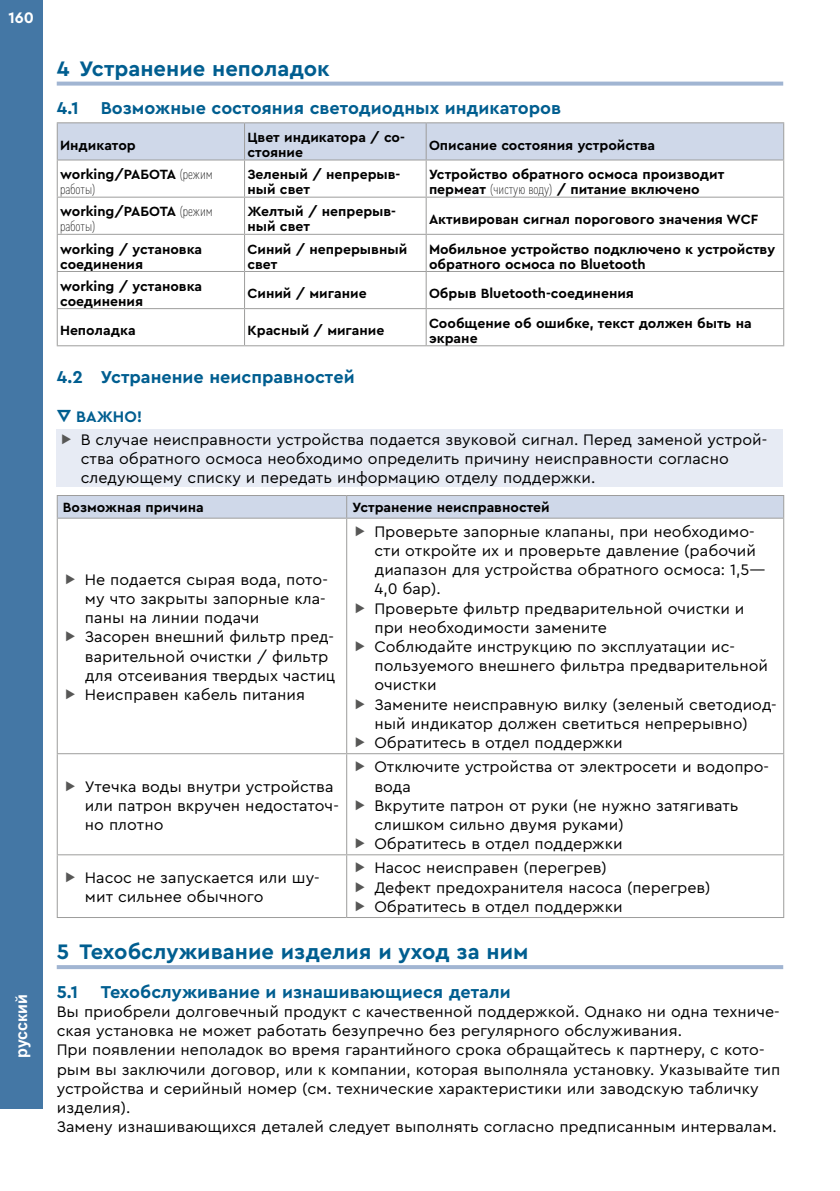
<style>
.page{position:relative;width:840px;height:1191px;background:#fff}
.page>*{position:absolute;margin:0;border:0;box-sizing:border-box;transform-origin:0 0}
.t1{font:700 22px "Cera PRO";color:#005e90}
.t2{font:700 18px "Cera PRO";color:#005e90}
.copy{font:16px/19.2px "Cera PRO";color:#000}
.t3{font:700 16px "Arial";color:#fff}
.copy_fett{font:700 16px "Cera PRO";color:#005e90}
.t4{font:700 16px "Cera PRO";color:#fff}
.Tabelle_bold_links{font:700 14px/15px "Cera PRO";color:#000}
.s1{font-family:"Cera Condensed Pro";font-weight:100}
.s2{font-size:20px}
</style>
<div class="page">
<div style="left:0;top:0;width:43px;height:1108px;background:#4477a5"></div>
<svg style="left:57px;top:82px;width:725px;height:4px;background:#aabcd6"></svg>
<hr style="left:57px;top:965px;width:725px;height:4px;background:#a1b5d2">
<div style="left:58px;top:123px;width:724px;height:36px;background:#cfd8e9"></div>
<hr style="left:57px;top:122px;width:187px;height:1px;background:#9d9d9c">
<hr style="left:57px;top:123px;width:1px;height:36px;background:#9d9d9c">
<hr style="left:244px;top:122px;width:182px;height:1px;background:#9d9d9c">
<hr style="left:426px;top:122px;width:357px;height:1px;background:#9d9d9c">
<hr style="left:782px;top:123px;width:1px;height:36px;background:#9d9d9c">
<hr style="left:57px;top:159px;width:187px;height:1px;background:#9d9d9c">
<hr style="left:57px;top:160px;width:1px;height:37px;background:#9d9d9c">
<hr style="left:244px;top:159px;width:182px;height:1px;background:#9d9d9c">
<hr style="left:426px;top:159px;width:357px;height:1px;background:#9d9d9c">
<hr style="left:782px;top:160px;width:1px;height:37px;background:#9d9d9c">
<hr style="left:57px;top:197px;width:187px;height:1px;background:#9d9d9c">
<hr style="left:57px;top:198px;width:1px;height:36px;background:#9d9d9c">
<hr style="left:244px;top:197px;width:182px;height:1px;background:#9d9d9c">
<hr style="left:426px;top:197px;width:357px;height:1px;background:#9d9d9c">
<hr style="left:782px;top:198px;width:1px;height:36px;background:#9d9d9c">
<hr style="left:57px;top:234px;width:187px;height:1px;background:#9d9d9c">
<hr style="left:57px;top:235px;width:1px;height:36px;background:#9d9d9c">
<hr style="left:244px;top:234px;width:182px;height:1px;background:#9d9d9c">
<hr style="left:426px;top:234px;width:357px;height:1px;background:#9d9d9c">
<hr style="left:782px;top:235px;width:1px;height:36px;background:#9d9d9c">
<hr style="left:57px;top:271px;width:187px;height:1px;background:#9d9d9c">
<hr style="left:57px;top:272px;width:1px;height:36px;background:#9d9d9c">
<hr style="left:244px;top:271px;width:182px;height:1px;background:#9d9d9c">
<hr style="left:426px;top:271px;width:357px;height:1px;background:#9d9d9c">
<hr style="left:782px;top:272px;width:1px;height:36px;background:#9d9d9c">
<hr style="left:57px;top:308px;width:187px;height:1px;background:#9d9d9c">
<hr style="left:57px;top:309px;width:1px;height:36px;background:#9d9d9c">
<hr style="left:244px;top:308px;width:182px;height:1px;background:#9d9d9c">
<hr style="left:426px;top:308px;width:357px;height:1px;background:#9d9d9c">
<hr style="left:782px;top:309px;width:1px;height:36px;background:#9d9d9c">
<hr style="left:57px;top:345px;width:187px;height:1px;background:#9d9d9c">
<hr style="left:244px;top:345px;width:182px;height:1px;background:#9d9d9c">
<hr style="left:426px;top:345px;width:357px;height:1px;background:#9d9d9c">
<hr style="left:425px;top:123px;width:1px;height:36px;background:#9d9d9c">
<hr style="left:425px;top:160px;width:1px;height:37px;background:#9d9d9c">
<hr style="left:425px;top:198px;width:1px;height:36px;background:#9d9d9c">
<hr style="left:425px;top:235px;width:1px;height:36px;background:#9d9d9c">
<hr style="left:425px;top:272px;width:1px;height:36px;background:#9d9d9c">
<hr style="left:425px;top:309px;width:1px;height:36px;background:#9d9d9c">
<hr style="left:244px;top:123px;width:1px;height:36px;background:#9d9d9c">
<hr style="left:244px;top:160px;width:1px;height:37px;background:#9d9d9c">
<hr style="left:244px;top:198px;width:1px;height:36px;background:#9d9d9c">
<hr style="left:244px;top:235px;width:1px;height:36px;background:#9d9d9c">
<hr style="left:244px;top:272px;width:1px;height:36px;background:#9d9d9c">
<hr style="left:244px;top:309px;width:1px;height:36px;background:#9d9d9c">
<div style="left:57px;top:429px;width:725px;height:58px;background:#e7ebf4"></div>
<div style="left:57px;top:495px;width:726px;height:22px;background:#cfd8e9"></div>
<hr style="left:57px;top:517px;width:289px;height:1px;background:#9d9d9c">
<hr style="left:57px;top:518px;width:1px;height:235px;background:#9d9d9c">
<hr style="left:346px;top:517px;width:437px;height:1px;background:#9d9d9c">
<hr style="left:346px;top:518px;width:1px;height:235px;background:#9d9d9c">
<hr style="left:782px;top:518px;width:1px;height:235px;background:#9d9d9c">
<hr style="left:57px;top:753px;width:289px;height:1px;background:#9d9d9c">
<hr style="left:57px;top:754px;width:1px;height:100px;background:#9d9d9c">
<hr style="left:346px;top:753px;width:437px;height:1px;background:#9d9d9c">
<hr style="left:346px;top:754px;width:1px;height:100px;background:#9d9d9c">
<hr style="left:782px;top:754px;width:1px;height:100px;background:#9d9d9c">
<hr style="left:57px;top:854px;width:289px;height:1px;background:#9d9d9c">
<hr style="left:57px;top:855px;width:1px;height:62px;background:#9d9d9c">
<hr style="left:346px;top:854px;width:437px;height:1px;background:#9d9d9c">
<hr style="left:346px;top:855px;width:1px;height:62px;background:#9d9d9c">
<hr style="left:782px;top:855px;width:1px;height:62px;background:#9d9d9c">
<hr style="left:57px;top:917px;width:289px;height:1px;background:#9d9d9c">
<hr style="left:346px;top:917px;width:437px;height:1px;background:#9d9d9c">
<p class="t4" style="left:8px;top:7px;width:27px">160</p>
<p class="t3" style="left:11px;top:1057px;width:65px;rotate:-90deg">русский</p>
<p class="t1" style="left:57px;top:54px;width:274px">4 Устранение неполадок</p>
<p class="t2" style="left:57px;top:96px;width:505px">4.1 Возможные состояния светодиодных индикаторов</p>
<p class="Tabelle_bold_links" style="left:60px;top:137px;width:77px">Индикатор</p>
<p class="Tabelle_bold_links" style="left:247px;top:129px;width:159px">Цвет индикатора / со&shy;стояние</p>
<p class="Tabelle_bold_links" style="left:429px;top:137px;width:227px">Описание состояния устройства</p>
<p class="Tabelle_bold_links" style="left:60px;top:166px;width:154px">working/РАБОТА <span class="s1">(режим работы)</span></p>
<p class="Tabelle_bold_links" style="left:247px;top:166px;width:154px">Зеленый / непрерыв&shy;ный свет</p>
<p class="Tabelle_bold_links" style="left:429px;top:166px;width:296px">Устройство обратного осмоса производит пермеат <span class="s1">(чистую воду)</span> / питание включено</p>
<p class="Tabelle_bold_links" style="left:60px;top:204px;width:154px">working/РАБОТА <span class="s1">(режим работы)</span></p>
<p class="Tabelle_bold_links" style="left:247px;top:204px;width:150px">Желтый / непрерыв&shy;ный свет</p>
<p class="Tabelle_bold_links" style="left:429px;top:211px;width:331px">Активирован сигнал порогового значения WCF</p>
<p class="Tabelle_bold_links" style="left:60px;top:241px;width:144px">working / установка соединения</p>
<p class="Tabelle_bold_links" style="left:247px;top:241px;width:161px">Синий / непрерывный свет</p>
<p class="Tabelle_bold_links" style="left:429px;top:241px;width:347px">Мобильное устройство подключено к устройству обратного осмоса по Bluetooth</p>
<p class="Tabelle_bold_links" style="left:60px;top:278px;width:144px">working / установка соединения</p>
<p class="Tabelle_bold_links" style="left:247px;top:285px;width:121px">Синий / мигание</p>
<p class="Tabelle_bold_links" style="left:429px;top:285px;width:206px">Обрыв Bluetooth-соединения</p>
<p class="Tabelle_bold_links" style="left:60px;top:323px;width:77px">Неполадка</p>
<p class="Tabelle_bold_links" style="left:247px;top:323px;width:138px">Красный / мигание</p>
<p class="Tabelle_bold_links" style="left:429px;top:315px;width:324px">Сообщение об ошибке, текст должен быть на экране</p>
<p class="t2" style="left:57px;top:365px;width:299px">4.2 Устранение неисправностей</p>
<p class="copy_fett" style="left:57px;top:405px;width:87px"><span class="s2">▽</span> ВАЖНО!</p>
<p class="copy" style="left:81px;top:429px;width:687px">В случае неисправности устройства подается звуковой сигнал. Перед заменой устрой&shy;ства обратного осмоса необходимо определить причину неисправности согласно следующему списку и передать информацию отделу поддержки.</p>
<p class="Tabelle_bold_links" style="left:63px;top:500px;width:142px">Возможная причина</p>
<p class="Tabelle_bold_links" style="left:352px;top:500px;width:199px">Устранение неисправностей</p>
<p class="copy" style="left:85px;top:569px;width:244px">Не подается сырая вода, пото&shy;му что закрыты запорные кла&shy;паны на линии подачи</p>
<p class="copy" style="left:85px;top:627px;width:252px">Засорен внешний фильтр пред&shy;варительной очистки / фильтр для отсеивания твердых частиц</p>
<p class="copy" style="left:85px;top:684px;width:221px">Неисправен кабель питания</p>
<p class="copy" style="left:85px;top:776px;width:255px">Утечка воды внутри устройства или патрон вкручен недостаточ&shy;но плотно</p>
<p class="copy" style="left:374px;top:521px;width:392px">Проверьте запорные клапаны, при необходимо&shy;сти откройте их и проверьте давление (рабочий диапазон для устройства обратного осмоса: 1,5— 4,0 бар).</p>
<p class="copy" style="left:374px;top:598px;width:371px">Проверьте фильтр предварительной очистки и при необходимости замените</p>
<p class="copy" style="left:374px;top:636px;width:395px">Соблюдайте инструкцию по эксплуатации ис&shy;пользуемого внешнего фильтра предварительной очистки</p>
<p class="copy" style="left:374px;top:694px;width:403px">Замените неисправную вилку (зеленый светодиод&shy;ный индикатор должен светиться непрерывно)</p>
<p class="copy" style="left:374px;top:732px;width:249px">Обратитесь в отдел поддержки</p>
<p class="copy" style="left:374px;top:756px;width:396px">Отключите устройства от электросети и водопро&shy;вода</p>
<p class="copy" style="left:374px;top:795px;width:365px">Вкрутите патрон от руки (не нужно затягивать слишком сильно двумя руками)</p>
<p class="copy" style="left:374px;top:833px;width:249px">Обратитесь в отдел поддержки</p>
<p class="copy" style="left:374px;top:857px;width:234px">Насос неисправен (перегрев)</p>
<p class="copy" style="left:374px;top:877px;width:337px">Дефект предохранителя насоса (перегрев)</p>
<p class="copy" style="left:374px;top:896px;width:249px">Обратитесь в отдел поддержки</p>
<p class="t1" style="left:57px;top:937px;width:473px">5 Техобслуживание изделия и уход за ним</p>
<p class="t2" style="left:57px;top:979px;width:23px">5.1</p>
<p class="t2" style="left:101px;top:979px;width:411px">Техобслуживание и изнашивающиеся детали</p>
<p class="copy" style="left:57px;top:1001px;width:724px">Вы приобрели долговечный продукт с качественной поддержкой. Однако ни одна техниче&shy;ская установка не может работать безупречно без регулярного обслуживания.</p>
<p class="copy" style="left:57px;top:1039px;width:724px">При появлении неполадок во время гарантийного срока обращайтесь к партнеру, с кото&shy;рым вы заключили договор, или к компании, которая выполняла установку. Указывайте тип устройства и серийный номер (см. технические характеристики или заводскую табличку изделия).</p>
<p class="copy" style="left:57px;top:1116px;width:721px">Замену изнашивающихся деталей следует выполнять согласно предписанным интервалам.</p>
<p class="copy" style="left:85px;top:867px;width:236px">Насос не запускается или шу&shy;мит сильнее обычного</p>
</div>
